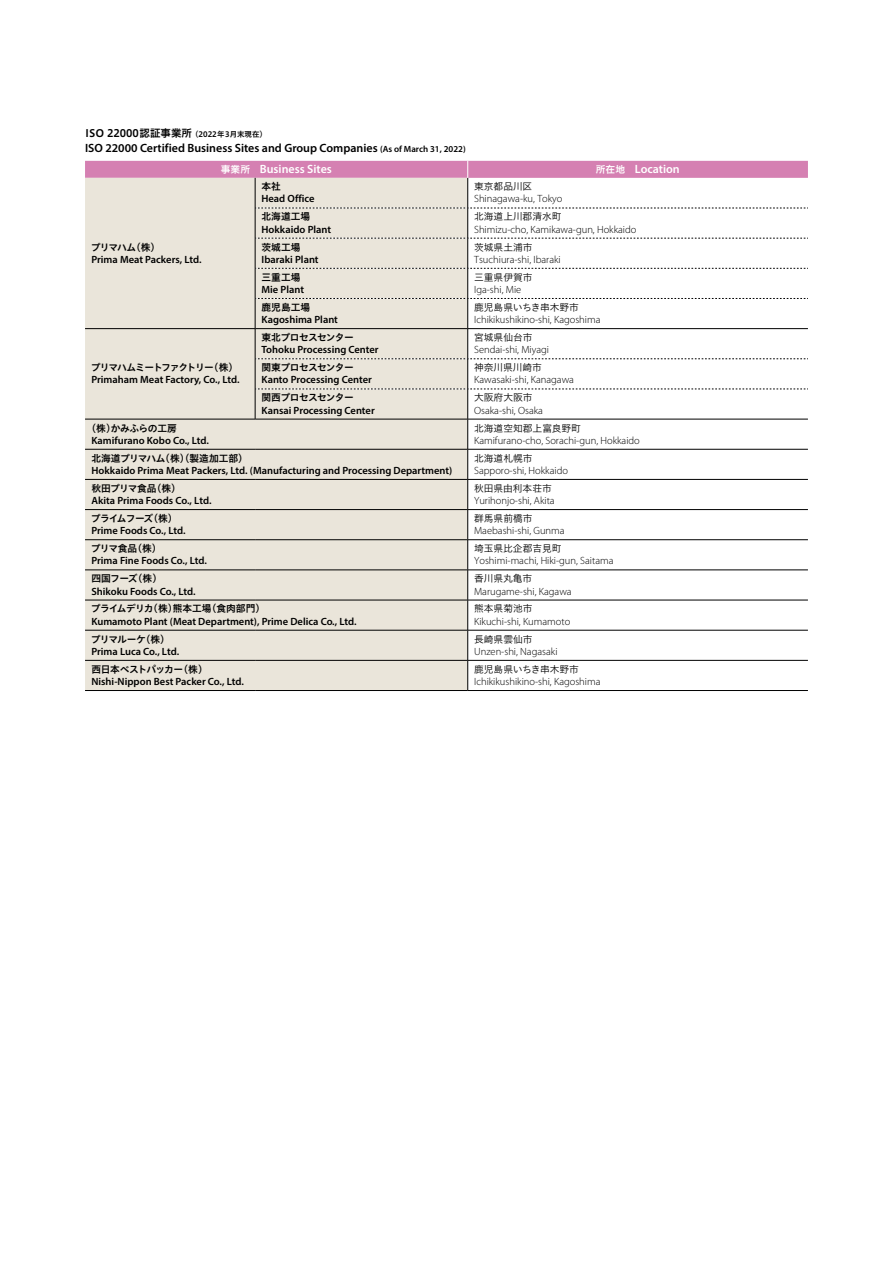
<style>
.page{position:relative;width:893px;height:1263px;background:#fff}
.page>*{position:absolute;margin:0;border:0;box-sizing:border-box;transform-origin:0 0}
.t1{font:600 12px/21px "Myriad Pro";color:#000;text-align:center}
.t2{font:600 12px "Myriad Pro";color:#fff}
.t3{font:600 10.5px "Myriad Pro";color:#000}
.t4{font:300 10.5px "Myriad Pro";color:#000}
.t5{font:10.5px "Hiragino UD Sans Std W6";color:#000}
.t6{font:9.75px "Hiragino UD Sans Std W3";color:#000}
.t7{font:9.75px "Hiragino UD Sans Std W6";letter-spacing:-.055em;color:#000}
.t8{font:9.75px "Hiragino UD Sans Std W6";letter-spacing:-.03em;color:#000}
.t9{font:9.75px "Hiragino UD Sans Std W6";color:#000}
.t10{font:9.75px "Hiragino UD Sans Std W6";letter-spacing:-.1em;color:#000}
.t11{font:9.75px "Hiragino UD Sans Std W6";letter-spacing:-.035em;color:#000}
.t12{font:9.75px "Hiragino UD Sans Std W6";letter-spacing:-.095em;color:#000}
.s1{font-size:7.5px}
.s2{font-size:9px}
.s3{font-family:"Hiragino UD Sans Std W6";font-weight:400;font-size:9.75px;color:#fff}
.s4{color:#fff}
.s5{font-family:"Hiragino UD Sans Std W6";font-weight:400;font-size:9.75px}
</style>
<div class="page">
<div style="left:85px;top:178px;width:382px;height:512px;background:#eae5da"></div>
<hr style="left:255px;top:178px;width:1px;height:30px;background:#000">
<hr style="left:467px;top:178px;width:1px;height:30px;background:#000">
<hr style="left:255px;top:208px;width:1px;height:30px;background:#000">
<hr style="left:467px;top:208px;width:1px;height:30px;background:#000">
<hr style="left:255px;top:238px;width:1px;height:30px;background:#000">
<hr style="left:467px;top:238px;width:1px;height:30px;background:#000">
<hr style="left:255px;top:268px;width:1px;height:30px;background:#000">
<hr style="left:467px;top:268px;width:1px;height:30px;background:#000">
<hr style="left:85px;top:328px;width:170px;height:1px;background:#000">
<hr style="left:255px;top:328px;width:213px;height:1px;background:#000">
<hr style="left:255px;top:329px;width:1px;height:30px;background:#000">
<hr style="left:468px;top:328px;width:340px;height:1px;background:#000">
<hr style="left:467px;top:329px;width:1px;height:30px;background:#000">
<hr style="left:255px;top:359px;width:1px;height:30px;background:#000">
<hr style="left:467px;top:359px;width:1px;height:30px;background:#000">
<hr style="left:255px;top:389px;width:1px;height:30px;background:#000">
<hr style="left:467px;top:389px;width:1px;height:30px;background:#000">
<hr style="left:85px;top:419px;width:170px;height:1px;background:#000">
<hr style="left:255px;top:419px;width:213px;height:1px;background:#000">
<hr style="left:468px;top:419px;width:340px;height:1px;background:#000">
<hr style="left:467px;top:419px;width:1px;height:30px;background:#000">
<hr style="left:85px;top:449px;width:170px;height:1px;background:#000">
<hr style="left:255px;top:449px;width:213px;height:1px;background:#000">
<hr style="left:468px;top:449px;width:340px;height:1px;background:#000">
<hr style="left:467px;top:449px;width:1px;height:30px;background:#000">
<hr style="left:85px;top:479px;width:170px;height:1px;background:#000">
<hr style="left:255px;top:479px;width:213px;height:1px;background:#000">
<hr style="left:468px;top:479px;width:340px;height:1px;background:#000">
<hr style="left:85px;top:509px;width:170px;height:1px;background:#000">
<hr style="left:255px;top:509px;width:213px;height:1px;background:#000">
<hr style="left:468px;top:509px;width:340px;height:1px;background:#000">
<svg style="left:467px;top:480px;width:1px;height:59px"></svg>
<hr style="left:85px;top:539px;width:170px;height:1px;background:#000">
<hr style="left:255px;top:539px;width:213px;height:1px;background:#000">
<hr style="left:468px;top:539px;width:340px;height:1px;background:#000">
<hr style="left:467px;top:540px;width:1px;height:30px;background:#000">
<hr style="left:85px;top:570px;width:170px;height:1px;background:#000">
<hr style="left:255px;top:570px;width:213px;height:1px;background:#000">
<hr style="left:468px;top:570px;width:340px;height:1px;background:#000">
<hr style="left:467px;top:570px;width:1px;height:30px;background:#000">
<hr style="left:85px;top:600px;width:170px;height:1px;background:#000">
<hr style="left:255px;top:600px;width:213px;height:1px;background:#000">
<hr style="left:468px;top:600px;width:340px;height:1px;background:#000">
<hr style="left:467px;top:600px;width:1px;height:30px;background:#000">
<hr style="left:85px;top:630px;width:170px;height:1px;background:#000">
<hr style="left:255px;top:630px;width:213px;height:1px;background:#000">
<hr style="left:468px;top:630px;width:340px;height:1px;background:#000">
<hr style="left:467px;top:630px;width:1px;height:30px;background:#000">
<hr style="left:85px;top:660px;width:170px;height:1px;background:#000">
<hr style="left:255px;top:660px;width:213px;height:1px;background:#000">
<hr style="left:468px;top:660px;width:340px;height:1px;background:#000">
<hr style="left:467px;top:660px;width:1px;height:30px;background:#000">
<hr style="left:85px;top:690px;width:170px;height:1px;background:#000">
<hr style="left:255px;top:690px;width:213px;height:1px;background:#000">
<hr style="left:468px;top:690px;width:340px;height:1px;background:#000">
<div style="left:85px;top:161px;width:723px;height:17px;background:#d580b2"></div>
<svg style="left:255px;top:208px;width:553px;height:1px"></svg>
<svg style="left:255px;top:238px;width:553px;height:1px"></svg>
<svg style="left:255px;top:268px;width:553px;height:1px"></svg>
<svg style="left:255px;top:298px;width:553px;height:30px"></svg>
<svg style="left:255px;top:358px;width:553px;height:1px"></svg>
<svg style="left:255px;top:389px;width:553px;height:1px"></svg>
<p class="t5" style="left:85px;top:125px;width:183px">ISO 22000認証事業所 <span class="s1">（2022年3月末現在）</span></p>
<p class="t1" style="left:85px;top:137px;width:382px">ISO 22000 Certified Business Sites and Group Companies <span class="s2">(As of March 31, 2022)</span><span class="s3">事業所　</span><span class="s4">Business Sites</span></p>
<p class="t2" style="left:596px;top:162px;width:85px"><span class="s5">所在地　</span>Location</p>
<p class="t7" style="left:261px;top:179px;width:21px">本社</p>
<p class="t3" style="left:261px;top:192px;width:55px">Head Office</p>
<p class="t6" style="left:474px;top:179px;width:60px">東京都品川区</p>
<p class="t4" style="left:474px;top:193px;width:90px">Shinagawa-ku, Tokyo</p>
<p class="t7" style="left:261px;top:209px;width:50px">北海道工場</p>
<p class="t3" style="left:261px;top:222px;width:71px">Hokkaido Plant</p>
<p class="t6" style="left:474px;top:209px;width:89px">北海道上川郡清水町</p>
<p class="t4" style="left:474px;top:223px;width:164px">Shimizu-cho, Kamikawa-gun, Hokkaido</p>
<p class="t7" style="left:91px;top:239px;width:71px">プリマハム（株）</p>
<p class="t3" style="left:91px;top:253px;width:112px">Prima Meat Packers, Ltd.</p>
<p class="t7" style="left:261px;top:239px;width:40px">茨城工場</p>
<p class="t3" style="left:261px;top:253px;width:59px">Ibaraki Plant</p>
<p class="t6" style="left:474px;top:239px;width:60px">茨城県土浦市</p>
<p class="t4" style="left:474px;top:253px;width:88px">Tsuchiura-shi, Ibaraki</p>
<p class="t7" style="left:261px;top:270px;width:40px">三重工場</p>
<p class="t3" style="left:261px;top:283px;width:44px">Mie Plant</p>
<p class="t6" style="left:474px;top:270px;width:60px">三重県伊賀市</p>
<p class="t4" style="left:474px;top:284px;width:49px">Iga-shi, Mie</p>
<p class="t7" style="left:261px;top:300px;width:50px">鹿児島工場</p>
<p class="t3" style="left:261px;top:313px;width:78px">Kagoshima Plant</p>
<p class="t6" style="left:474px;top:300px;width:106px">鹿児島県いちき串木野市</p>
<p class="t4" style="left:474px;top:314px;width:128px">Ichikikushikino-shi, Kagoshima</p>
<p class="t7" style="left:261px;top:330px;width:94px">東北プロセスセンター</p>
<p class="t3" style="left:261px;top:343px;width:119px">Tohoku Processing Center</p>
<p class="t6" style="left:474px;top:330px;width:60px">宮城県仙台市</p>
<p class="t4" style="left:474px;top:344px;width:76px">Sendai-shi, Miyagi</p>
<p class="t10" style="left:91px;top:360px;width:149px">プリマハムミートファクトリー（株）</p>
<p class="t3" style="left:91px;top:373px;width:150px">Primaham Meat Factory, Co., Ltd.</p>
<p class="t7" style="left:261px;top:360px;width:94px">関東プロセスセンター</p>
<p class="t3" style="left:261px;top:373px;width:112px">Kanto Processing Center</p>
<p class="t6" style="left:474px;top:360px;width:69px">神奈川県川崎市</p>
<p class="t4" style="left:474px;top:374px;width:101px">Kawasaki-shi, Kanagawa</p>
<p class="t7" style="left:261px;top:390px;width:94px">関西プロセスセンター</p>
<p class="t3" style="left:261px;top:403px;width:115px">Kansai Processing Center</p>
<p class="t6" style="left:474px;top:390px;width:60px">大阪府大阪市</p>
<p class="t4" style="left:474px;top:404px;width:70px">Osaka-shi, Osaka</p>
<p class="t11" style="left:87px;top:420px;width:92px">（株）かみふらの工房</p>
<p class="t3" style="left:91px;top:433px;width:119px">Kamifurano Kobo Co., Ltd.</p>
<p class="t6" style="left:474px;top:420px;width:108px">北海道空知郡上富良野町</p>
<p class="t4" style="left:474px;top:434px;width:167px">Kamifurano-cho, Sorachi-gun, Hokkaido</p>
<p class="t9" style="left:91px;top:450px;width:158px">北海道プリマハム（株）（製造加工部）</p>
<p class="t3" style="left:91px;top:464px;width:362px">Hokkaido Prima Meat Packers, Ltd. (Manufacturing and Processing Department)</p>
<p class="t6" style="left:474px;top:451px;width:60px">北海道札幌市</p>
<p class="t4" style="left:474px;top:465px;width:95px">Sapporo-shi, Hokkaido</p>
<p class="t7" style="left:91px;top:481px;width:91px">秋田プリマ食品（株）</p>
<p class="t3" style="left:91px;top:494px;width:122px">Akita Prima Foods Co., Ltd.</p>
<p class="t6" style="left:474px;top:481px;width:79px">秋田県由利本荘市</p>
<p class="t4" style="left:474px;top:495px;width:82px">Yurihonjo-shi, Akita</p>
<p class="t12" style="left:91px;top:511px;width:88px">プライムフーズ（株）</p>
<p class="t3" style="left:91px;top:524px;width:96px">Prime Foods Co., Ltd.</p>
<p class="t6" style="left:474px;top:511px;width:60px">群馬県前橋市</p>
<p class="t4" style="left:474px;top:525px;width:92px">Maebashi-shi, Gunma</p>
<p class="t7" style="left:91px;top:541px;width:72px">プリマ食品（株）</p>
<p class="t3" style="left:91px;top:554px;width:117px">Prima Fine Foods Co., Ltd.</p>
<p class="t6" style="left:474px;top:541px;width:89px">埼玉県比企郡吉見町</p>
<p class="t4" style="left:474px;top:555px;width:141px">Yoshimi-machi, Hiki-gun, Saitama</p>
<p class="t7" style="left:91px;top:571px;width:72px">四国フーズ（株）</p>
<p class="t3" style="left:91px;top:584px;width:106px">Shikoku Foods Co., Ltd.</p>
<p class="t6" style="left:474px;top:571px;width:60px">香川県丸亀市</p>
<p class="t4" style="left:474px;top:585px;width:99px">Marugame-shi, Kagawa</p>
<p class="t8" style="left:91px;top:601px;width:176px">プライムデリカ（株）熊本工場（食肉部門）</p>
<p class="t3" style="left:91px;top:614px;width:267px">Kumamoto Plant (Meat Department), Prime Delica Co., Ltd.</p>
<p class="t6" style="left:474px;top:601px;width:60px">熊本県菊池市</p>
<p class="t4" style="left:474px;top:615px;width:98px">Kikuchi-shi, Kumamoto</p>
<p class="t7" style="left:91px;top:631px;width:81px">プリマルーケ（株）</p>
<p class="t3" style="left:91px;top:645px;width:89px">Prima Luca Co., Ltd.</p>
<p class="t6" style="left:474px;top:631px;width:60px">長崎県雲仙市</p>
<p class="t4" style="left:474px;top:645px;width:85px">Unzen-shi, Nagasaki</p>
<p class="t7" style="left:91px;top:662px;width:118px">西日本ベストパッカー（株）</p>
<p class="t3" style="left:91px;top:675px;width:154px">Nishi-Nippon Best Packer Co., Ltd.</p>
<p class="t6" style="left:474px;top:662px;width:106px">鹿児島県いちき串木野市</p>
<p class="t4" style="left:474px;top:676px;width:128px">Ichikikushikino-shi, Kagoshima</p>
</div>
